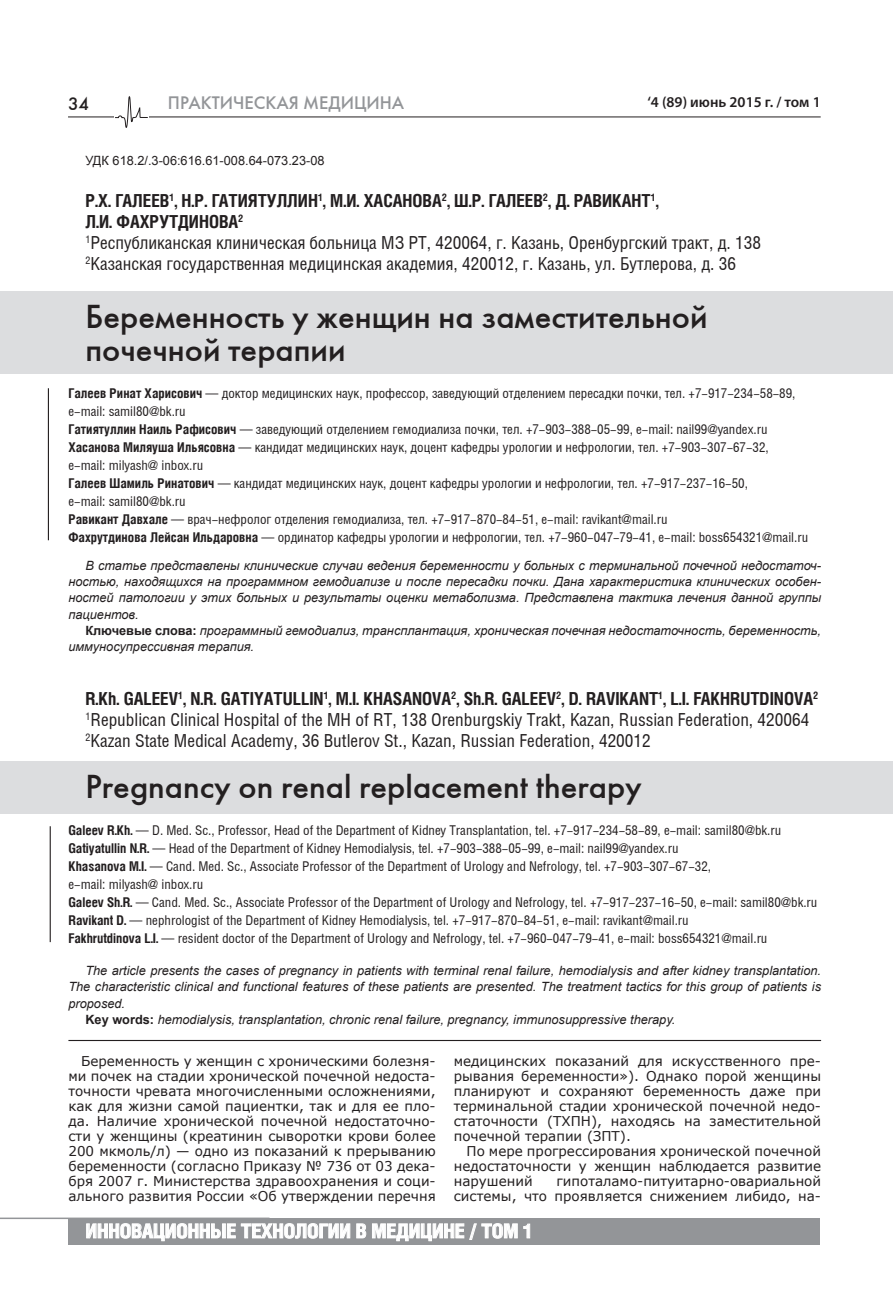
<style>
.page{position:relative;width:893px;height:1297px;background:#fff}
.page>*{position:absolute;margin:0;border:0;box-sizing:border-box;transform-origin:0 0}
.t1{font:33px/33px "Futuris C";color:#231f20}
.t2{font:700 19.5px "Helios Cond";color:#fff;scale:1.05 1}
.t3{font:18px/21px "Helios Cond";color:#231f20}
.t4{font:18px "Futuris C";color:#939598}
.t5{font:18px "Futuris C";color:#231f20}
.t6{font:600 15px "Myriad Pro";color:#231f20}
.t7{font:13.5px/18px "Helios Cond";color:#231f20}
.t8{font:13.5px/15px "Verdana";color:#231f20;text-align:justify}
.t9{font:italic 12.75px/16.2px "Arial";color:#231f20;text-align:justify}
.t10{font:12.75px "Arial";color:#231f20}
.s1{font-weight:700}
.s2{font-weight:700;font-style:normal}
</style>
<div class="page">
<hr style="left:68px;top:117px;width:753px;height:1px;background:#231f20">
<div style="left:69px;top:1218px;width:751px;height:27px;background:#939598"></div>
<svg style="left:86px;top:1223px;width:264px;height:18px"></svg>
<svg style="left:356px;top:1223px;width:10px;height:15px"></svg>
<svg style="left:372px;top:1223px;width:158px;height:18px"></svg>
<hr style="left:0;top:1217px;width:269px;height:2px;background:#939598">
<svg style="left:114px;top:96px;width:35px;height:32px"></svg>
<div style="left:0;top:291px;width:893px;height:83px;background:#dcdddf"></div>
<div style="left:0;top:761px;width:893px;height:52px;background:#dcdddf"></div>
<hr style="left:48px;top:388px;width:1px;height:152px;background:#231f20">
<hr style="left:50px;top:826px;width:1px;height:116px;background:#231f20">
<hr style="left:68px;top:1040px;width:753px;height:1px;background:#231f20">
<h3 class="t5" style="left:68px;top:93px;width:23px">34</h3>
<h3 class="t4" style="left:168px;top:92px;width:238px">ПРАКТИЧЕСКАЯ МЕДИЦИНА</h3>
<p class="t6" style="left:647px;top:92px;width:175px">‘4 (89) июнь 2015 г. / том 1</p>
<p class="t10" style="left:85px;top:152px;width:241px">УДК 618.2/.3-06:616.61-008.64-073.23-08</p>
<p class="t3" style="left:85px;top:190px;width:677px"><span class="s1">Р.Х. ГАЛЕЕВ</span><sup>1</sup><span class="s1">, Н.Р. ГАТИЯТУЛЛИН</span><sup>1</sup><span class="s1">, М.И. ХАСАНОВА</span><sup>2</sup><span class="s1">, Ш.Р. ГАЛЕЕВ</span><sup>2</sup><span class="s1">, Д. РАВИКАНТ</span><sup>1</sup><span class="s1">,<br>Л.И. ФАХРУТДИНОВА</span><sup>2<br></sup><sup>1</sup>Республиканская клиническая больница МЗ РТ, 420064, г. Казань, Оренбургский тракт, д. 138<br><sup>2</sup>Казанская государственная медицинская академия, 420012, г. Казань, ул. Бутлерова, д. 36</p>
<h1 class="t1" style="left:85px;top:300px;width:623px">Беременность у женщин на заместительной почечной терапии</h1>
<p class="t7" style="left:68px;top:384px;width:741px"><span class="s1">Галеев Ринат Харисович</span> — доктор медицинских наук, профессор, заведующий отделением пересадки почки, тел. +7-917-234-58-89, e-mail: samil80@bk.ru<br><span class="s1">Гатиятуллин Наиль Рафисович</span> — заведующий отделением гемодиализа почки, тел. +7-903-388-05-99, e-mail: nail99@yandex.ru <span class="s1">Хасанова Миляуша Ильясовна</span> — кандидат медицинских наук, доцент кафедры урологии и нефрологии, тел. +7-903-307-67-32, e-mail: milyash@ inbox.ru<br><span class="s1">Галеев Шамиль Ринатович</span> — кандидат медицинских наук, доцент кафедры урологии и нефрологии, тел. +7-917-237-16-50,<br>e-mail: samil80@bk.ru<br><span class="s1">Равикант Давхале</span> — врач-нефролог отделения гемодиализа, тел. +7-917-870-84-51, e-mail: ravikant@mail.ru<br><span class="s1">Фахрутдинова Лейсан Ильдаровна</span> — ординатор кафедры урологии и нефрологии, тел. +7-960-047-79-41, e-mail: boss654321@mail.ru</p>
<p class="t9" style="left:68px;top:558px;width:754px;text-indent:17px">В статье представлены клинические случаи ведения беременности у больных с терминальной почечной недостаточ&shy;ностью, находящихся на программном гемодиализе и после пересадки почки. Дана характеристика клинических особен&shy;ностей патологии у этих больных и результаты оценки метаболизма. Представлена тактика лечения данной группы пациентов.</p>
<p class="t9" style="left:68px;top:622px;width:754px;text-indent:17px"><span class="s2">Ключевые слова:</span> программный гемодиализ, трансплантация, хроническая почечная недостаточность, беременность, иммуносупрессивная терапия.</p>
<p class="t3" style="left:85px;top:688px;width:734px"><span class="s1">R.Kh. GALEEV</span><sup>1</sup><span class="s1">, N.R. GATIYATULLIN</span><sup>1</sup><span class="s1">, M.I. KHASANOVA</span><sup>2</sup><span class="s1">, Sh.R. GALEEV</span><sup>2</sup><span class="s1">, D. RAVIKANT</span><sup>1</sup><span class="s1">, L.I. FAKHRUTDINOVA</span><sup>2<br></sup><sup>1</sup>Republican Clinical Hospital of the MH of RT, 138 Orenburgskiy Trakt, Kazan, Russian Federation, 420064<br><sup>2</sup>Kazan State Medical Academy, 36 Butlerov St., Kazan, Russian Federation, 420012</p>
<h1 class="t1" style="left:85px;top:770px;width:558px">Pregnancy on renal replacement therapy</h1>
<p class="t7" style="left:68px;top:821px;width:750px"><span class="s1">Galeev R.Kh.</span> — D. Med. Sc., Professor, Head of the Department of Kidney Transplantation, tel. +7-917-234-58-89, e-mail: samil80@bk.ru <span class="s1">Gatiyatullin N.R.</span> — Head of the Department of Kidney Hemodialysis, tel. +7-903-388-05-99, e-mail: nail99@yandex.ru<br><span class="s1">Khasanova M.I.</span> — Cand. Med. Sc., Associate Professor of the Department of Urology and Nefrology, tel. +7-903-307-67-32,<br>e-mail: milyash@ inbox.ru<br><span class="s1">Galeev Sh.R.</span> — Cand. Med. Sc., Associate Professor of the Department of Urology and Nefrology, tel. +7-917-237-16-50, e-mail: samil80@bk.ru <span class="s1">Ravikant D.</span> — nephrologist of the Department of Kidney Hemodialysis, tel. +7-917-870-84-51, e-mail: ravikant@mail.ru<br><span class="s1">Fakhrutdinova L.I.</span> — resident doctor of the Department of Urology and Nefrology, tel. +7-960-047-79-41, e-mail: boss654321@mail.ru</p>
<p class="t9" style="left:85px;top:963px;width:737px">The article presents the cases of pregnancy in patients with terminal renal failure, hemodialysis and after kidney transplantation.</p>
<p class="t9" style="left:68px;top:979px;width:754px">The characteristic clinical and functional features of these patients are presented. The treatment tactics for this group of patients is</p>
<p class="t9" style="left:68px;top:995px;width:58px">proposed.</p>
<p class="t9" style="left:85px;top:1011px;width:591px"><span class="s2">Key words:</span> hemodialysis, transplantation, chronic renal failure, pregnancy, immunosuppressive therapy.</p>
<p class="t8" style="left:68px;top:1054px;width:369px;text-indent:13px">Беременность у женщин с хроническими болезня&shy;ми почек на стадии хронической почечной недоста&shy;точности чревата многочисленными осложнениями, как для жизни самой пациентки, так и для ее пло&shy;да. Наличие хронической почечной недостаточно&shy;сти у женщины (креатинин сыворотки крови более 200 мкмоль/л) — одно из показаний к прерыванию беременности (согласно Приказу № 736 от 03 дека&shy;бря 2007 г. Министерства здравоохранения и соци&shy;ального развития России «Об утверждении перечня</p>
<p class="t8" style="left:454px;top:1054px;width:369px">медицинских показаний для искусственного пре&shy;рывания беременности»). Однако порой женщины планируют и сохраняют беременность даже при терминальной стадии хронической почечной недо&shy;статочности (ТХПН), находясь на заместительной почечной терапии (ЗПТ).</p>
<p class="t8" style="left:454px;top:1144px;width:369px;text-indent:13px">По мере прогрессирования хронической почечной недостаточности у женщин наблюдается развитие нарушений</p>
<p class="t8" style="left:454px;top:1174px;width:369px;text-align:right">гипоталамо-питуитарно-овариальной<br>системы, что проявляется снижением либидо, на-</p>
<h2 class="t2" style="left:86px;top:1219px;width:427px">ИННОВАЦИОННЫЕ ТЕХНОЛОГИИ В МЕДИЦИНЕ / ТОМ 1</h2>
</div>
